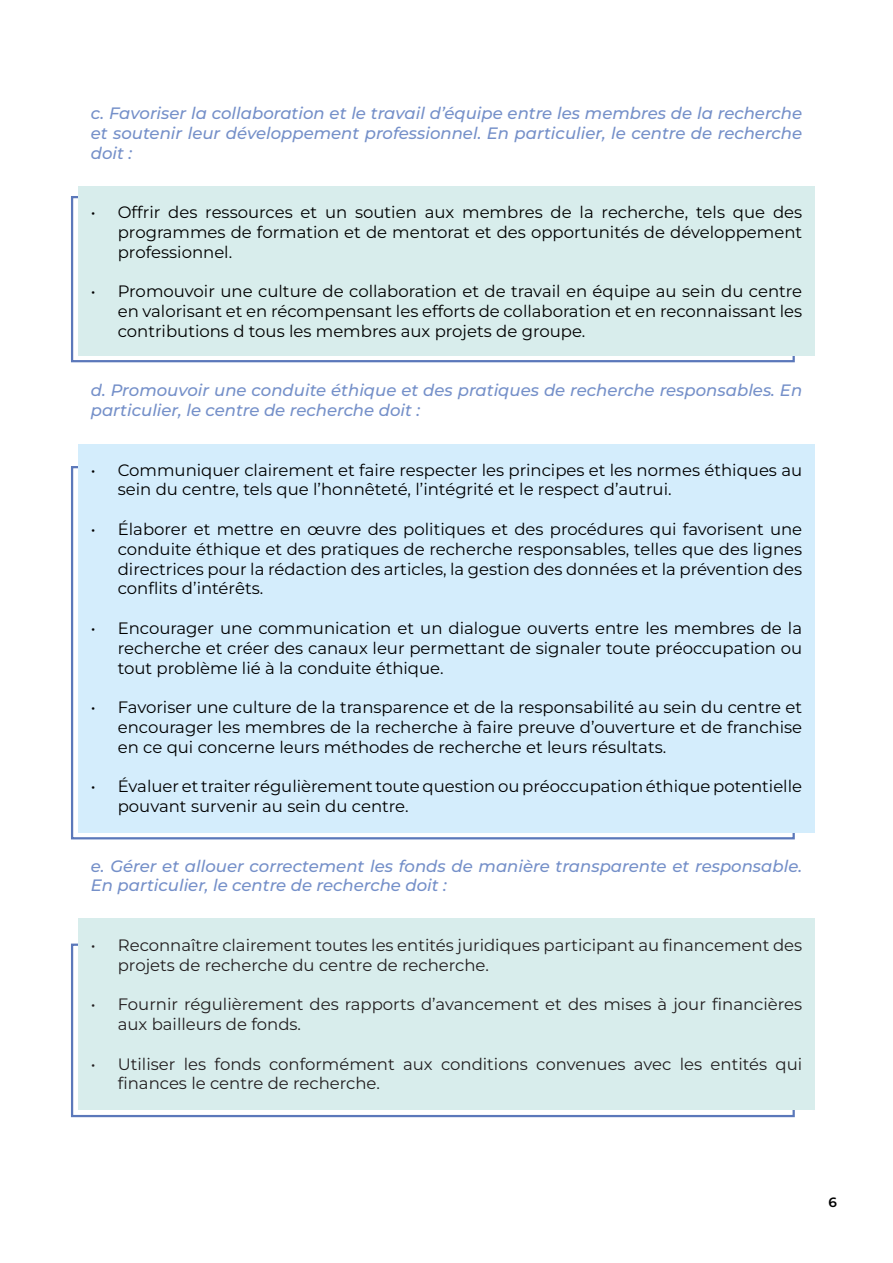
<style>
.page{position:relative;width:893px;height:1263px;background:#fff}
.page>*{position:absolute;margin:0;border:0;box-sizing:border-box;transform-origin:0 0}
.t1{font:100 16.5px/19.8px "Montserrat";color:#000;text-align:justify}
.t2{font:italic 100 16.5px/19.8px "Montserrat";color:#7590c9}
.t3{font:100 16.5px/19.8px "Montserrat";color:#231f20}
.t4{font:100 13.5px "Montserrat";color:#000}
</style>
<div class="page">
<div style="left:71px;top:943px;width:724px;height:174px;border:2px solid #5b78ba"></div>
<div style="left:71px;top:196px;width:724px;height:166px;border:2px solid #5b78ba"></div>
<div style="left:78px;top:918px;width:737px;height:192px;background:#d8edec"></div>
<div style="left:78px;top:444px;width:737px;height:388px;background:#d4edfc"></div>
<div style="left:78px;top:186px;width:737px;height:169px;background:#d8edec"></div>
<p class="t2" style="left:91px;top:103px;width:713px;text-align:justify">c. Favoriser la collaboration et le travail d’équipe entre les membres de la recherche et soutenir leur développement professionnel. En particulier, le centre de recherche doit :</p>
<p class="t1" style="left:118px;top:202px;width:686px;text-indent:-27px">• Offrir des ressources et un soutien aux membres de la recherche, tels que des programmes de formation et de mentorat et des opportunités de développement professionnel.</p>
<p class="t1" style="left:118px;top:281px;width:686px;text-indent:-27px">• Promouvoir une culture de collaboration et de travail en équipe au sein du centre en valorisant et en récompensant les efforts de collaboration et en reconnaissant les contributions d tous les membres aux projets de groupe.</p>
<p class="t2" style="left:91px;top:380px;width:713px">d. Promouvoir une conduite éthique et des pratiques de recherche responsables. En particulier, le centre de recherche doit :</p>
<p class="t1" style="left:118px;top:460px;width:686px;text-indent:-27px">• Communiquer clairement et faire respecter les principes et les normes éthiques au sein du centre, tels que l’honnêteté, l’intégrité et le respect d’autrui.</p>
<p class="t1" style="left:118px;top:519px;width:686px;text-indent:-27px">• Élaborer et mettre en œuvre des politiques et des procédures qui favorisent une conduite éthique et des pratiques de recherche responsables, telles que des lignes directrices pour la rédaction des articles, la gestion des données et la prévention des conflits d’intérêts.</p>
<p class="t1" style="left:118px;top:618px;width:686px;text-indent:-27px">• Encourager une communication et un dialogue ouverts entre les membres de la recherche et créer des canaux leur permettant de signaler toute préoccupation ou tout problème lié à la conduite éthique.</p>
<p class="t1" style="left:118px;top:697px;width:686px;text-indent:-27px">• Favoriser une culture de la transparence et de la responsabilité au sein du centre et encourager les membres de la recherche à faire preuve d’ouverture et de franchise en ce qui concerne leurs méthodes de recherche et leurs résultats.</p>
<p class="t1" style="left:118px;top:776px;width:686px;text-indent:-27px">• Évaluer et traiter régulièrement toute question ou préoccupation éthique potentielle pouvant survenir au sein du centre.</p>
<p class="t2" style="left:91px;top:856px;width:713px">e. Gérer et allouer correctement les fonds de manière transparente et responsable.<br>En particulier, le centre de recherche doit :</p>
<p class="t3" style="left:118px;top:935px;width:686px;text-indent:-27px">• Reconnaître clairement toutes les entités juridiques participant au financement des projets de recherche du centre de recherche.</p>
<p class="t3" style="left:118px;top:994px;width:686px;text-indent:-27px">• Fournir régulièrement des rapports d’avancement et des mises à jour financières aux bailleurs de fonds.</p>
<p class="t3" style="left:118px;top:1054px;width:686px;text-indent:-27px">• Utiliser les fonds conformément aux conditions convenues avec les entités qui finances le centre de recherche.</p>
<p class="t4" style="left:828px;top:1194px;width:10px">6</p>
</div>
